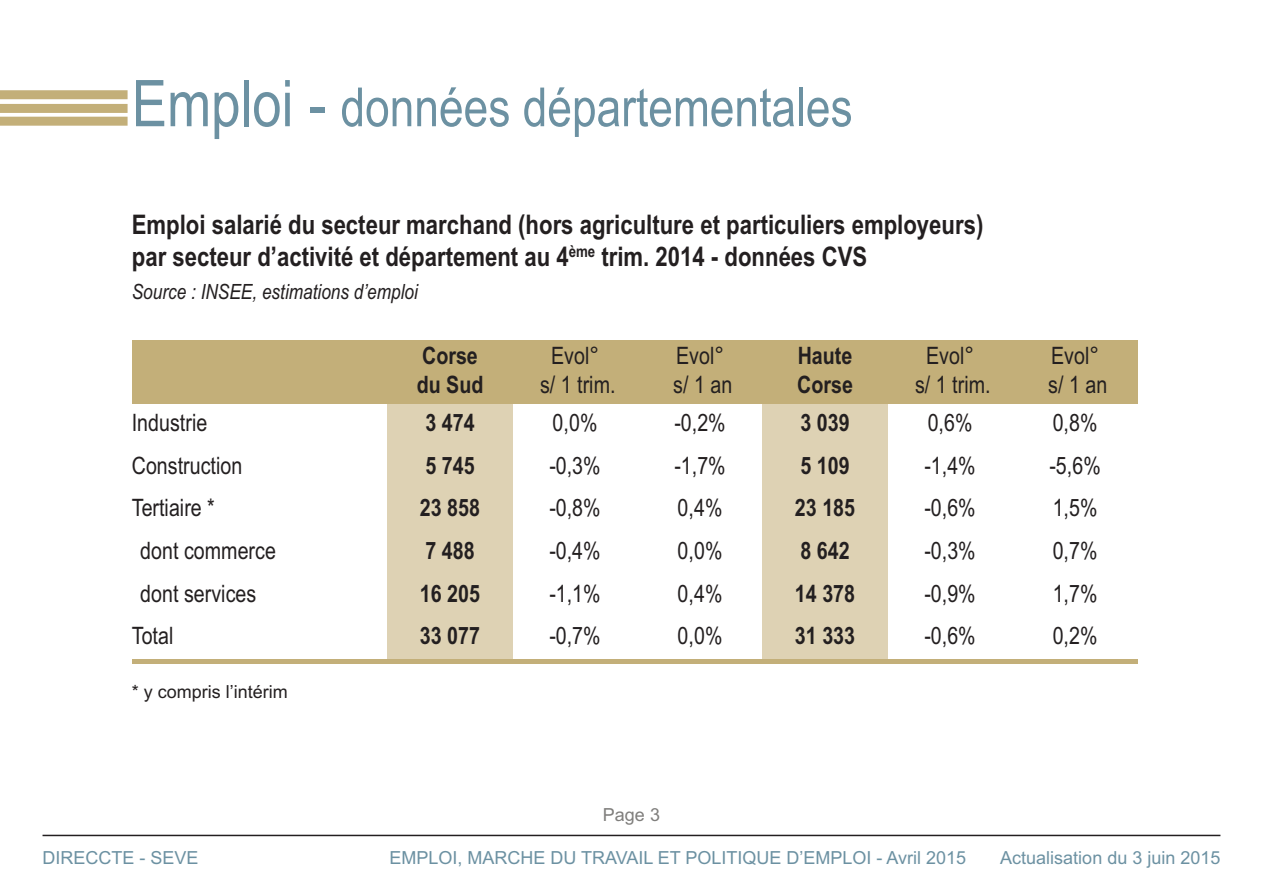
<style>
.page{position:relative;width:1263px;height:893px;background:#fff}
.page>*{position:absolute;margin:0;border:0;box-sizing:border-box;transform-origin:0 0}
.t1{font:54px "Arial Narrow";color:#6c91a2}
.t2{font:700 27px/32.4px "Arial Narrow";color:#231f20}
.t3{font:24px/28.8px "Arial Narrow";color:#231f20;text-align:center}
.t4{font:700 24px/28.8px "Arial Narrow";color:#231f20}
.t5{font:italic 21px "Arial Narrow";color:#231f20}
.t6{font:18px "Arial";color:#6c91a2}
.t7{font:18px "Arial";color:#231f20}
.t8{font:18px "Arial";color:#7f7e7c}
.s1{font-size:64.5px}
</style>
<div class="page">
<div style="left:0;top:90px;width:128px;height:9px;background:#c3af79"></div>
<div style="left:0;top:117px;width:128px;height:9px;background:#c3af79"></div>
<div style="left:0;top:104px;width:128px;height:9px;background:#c3af79"></div>
<div style="left:132px;top:340px;width:255px;height:64px;background:#c3af79"></div>
<div style="left:387px;top:340px;width:125px;height:64px;background:#c3af79"></div>
<div style="left:512px;top:340px;width:125px;height:64px;background:#c3af79"></div>
<div style="left:637px;top:340px;width:125px;height:64px;background:#c3af79"></div>
<div style="left:762px;top:340px;width:125px;height:64px;background:#c3af79"></div>
<div style="left:887px;top:340px;width:125px;height:64px;background:#c3af79"></div>
<div style="left:1012px;top:340px;width:125px;height:64px;background:#c3af79"></div>
<div style="left:387px;top:404px;width:125px;height:42px;background:#ded2b4"></div>
<div style="left:762px;top:404px;width:125px;height:42px;background:#ded2b4"></div>
<div style="left:387px;top:446px;width:125px;height:43px;background:#ded2b4"></div>
<div style="left:762px;top:446px;width:125px;height:43px;background:#ded2b4"></div>
<div style="left:387px;top:489px;width:125px;height:42px;background:#ded2b4"></div>
<div style="left:762px;top:489px;width:125px;height:42px;background:#ded2b4"></div>
<div style="left:387px;top:531px;width:125px;height:43px;background:#ded2b4"></div>
<div style="left:762px;top:531px;width:125px;height:43px;background:#ded2b4"></div>
<div style="left:387px;top:574px;width:125px;height:43px;background:#ded2b4"></div>
<div style="left:762px;top:574px;width:125px;height:43px;background:#ded2b4"></div>
<div style="left:387px;top:617px;width:125px;height:42px;background:#ded2b4"></div>
<div style="left:762px;top:617px;width:125px;height:42px;background:#ded2b4"></div>
<hr style="left:132px;top:659px;width:255px;height:4px;background:#c3af79">
<hr style="left:387px;top:659px;width:125px;height:4px;background:#c3af79">
<hr style="left:512px;top:659px;width:125px;height:4px;background:#c3af79">
<hr style="left:637px;top:659px;width:125px;height:4px;background:#c3af79">
<hr style="left:762px;top:659px;width:125px;height:4px;background:#c3af79">
<hr style="left:887px;top:659px;width:125px;height:4px;background:#c3af79">
<hr style="left:1012px;top:659px;width:125px;height:4px;background:#c3af79">
<hr style="left:43px;top:835px;width:1177px;height:1px;background:#231f20">
<h1 class="t1" style="left:132px;top:76px;width:722px"><span class="s1">Emploi -</span> données départementales</h1>
<p class="t2" style="left:132px;top:208px;width:853px">Emploi salarié du secteur marchand (hors agriculture et particuliers employeurs) par secteur d’activité et département au 4<sup>ème</sup> trim. 2014 - données CVS</p>
<p class="t5" style="left:132px;top:279px;width:288px">Source : INSEE, estimations d’emploi</p>
<p class="t4" style="left:417px;top:341px;width:68px">Corse du Sud</p>
<p class="t3" style="left:540px;top:341px;width:77px">Evol°<br>s/ 1 trim.</p>
<p class="t3" style="left:673px;top:341px;width:61px;text-align:left">Evol° s/ 1 an</p>
<p class="t4" style="left:797px;top:341px;width:57px">Haute<br>Corse</p>
<p class="t3" style="left:915px;top:341px;width:77px">Evol°<br>s/ 1 trim.</p>
<p class="t3" style="left:1048px;top:341px;width:61px;text-align:left">Evol° s/ 1 an</p>
<p class="t3" style="left:132px;top:409px;width:77px">Industrie</p>
<p class="t4" style="left:425px;top:409px;width:51px">3 474</p>
<p class="t3" style="left:553px;top:409px;width:46px">0,0%</p>
<p class="t3" style="left:674px;top:409px;width:53px">-0,2%</p>
<p class="t4" style="left:800px;top:409px;width:51px">3 039</p>
<p class="t3" style="left:928px;top:409px;width:46px">0,6%</p>
<p class="t3" style="left:1053px;top:409px;width:46px">0,8%</p>
<p class="t3" style="left:132px;top:451px;width:112px">Construction</p>
<p class="t4" style="left:425px;top:451px;width:51px">5 745</p>
<p class="t3" style="left:549px;top:451px;width:53px">-0,3%</p>
<p class="t3" style="left:674px;top:451px;width:53px">-1,7%</p>
<p class="t4" style="left:800px;top:451px;width:51px">5 109</p>
<p class="t3" style="left:924px;top:451px;width:53px">-1,4%</p>
<p class="t3" style="left:1049px;top:451px;width:53px">-5,6%</p>
<p class="t3" style="left:132px;top:494px;width:85px">Tertiaire *</p>
<p class="t4" style="left:420px;top:494px;width:62px">23 858</p>
<p class="t3" style="left:549px;top:494px;width:53px">-0,8%</p>
<p class="t3" style="left:678px;top:494px;width:46px">0,4%</p>
<p class="t4" style="left:795px;top:494px;width:62px">23 185</p>
<p class="t3" style="left:924px;top:494px;width:53px">-0,6%</p>
<p class="t3" style="left:1053px;top:494px;width:46px">1,5%</p>
<p class="t3" style="left:140px;top:536px;width:137px">dont commerce</p>
<p class="t4" style="left:425px;top:536px;width:51px">7 488</p>
<p class="t3" style="left:549px;top:536px;width:53px">-0,4%</p>
<p class="t3" style="left:678px;top:536px;width:46px">0,0%</p>
<p class="t4" style="left:800px;top:536px;width:51px">8 642</p>
<p class="t3" style="left:924px;top:536px;width:53px">-0,3%</p>
<p class="t3" style="left:1053px;top:536px;width:46px">0,7%</p>
<p class="t3" style="left:140px;top:579px;width:117px">dont services</p>
<p class="t4" style="left:420px;top:579px;width:62px">16 205</p>
<p class="t3" style="left:549px;top:579px;width:53px">-1,1%</p>
<p class="t3" style="left:678px;top:579px;width:46px">0,4%</p>
<p class="t4" style="left:795px;top:579px;width:62px">14 378</p>
<p class="t3" style="left:924px;top:579px;width:53px">-0,9%</p>
<p class="t3" style="left:1053px;top:579px;width:46px">1,7%</p>
<p class="t3" style="left:132px;top:621px;width:43px">Total</p>
<p class="t4" style="left:420px;top:621px;width:62px">33 077</p>
<p class="t3" style="left:549px;top:621px;width:53px">-0,7%</p>
<p class="t3" style="left:678px;top:621px;width:46px">0,0%</p>
<p class="t4" style="left:795px;top:621px;width:62px">31 333</p>
<p class="t3" style="left:924px;top:621px;width:53px">-0,6%</p>
<p class="t3" style="left:1053px;top:621px;width:46px">0,2%</p>
<p class="t7" style="left:132px;top:681px;width:158px">* y compris l’intérim</p>
<p class="t8" style="left:603px;top:804px;width:59px">Page 3</p>
<p class="t6" style="left:43px;top:847px;width:158px">DIRECCTE - SEVE</p>
<p class="t6" style="left:389px;top:847px;width:578px">EMPLOI, MARCHE DU TRAVAIL ET POLITIQUE D’EMPLOI - Avril 2015</p>
<p class="t6" style="left:1000px;top:847px;width:222px">Actualisation du 3 juin 2015</p>
</div>
